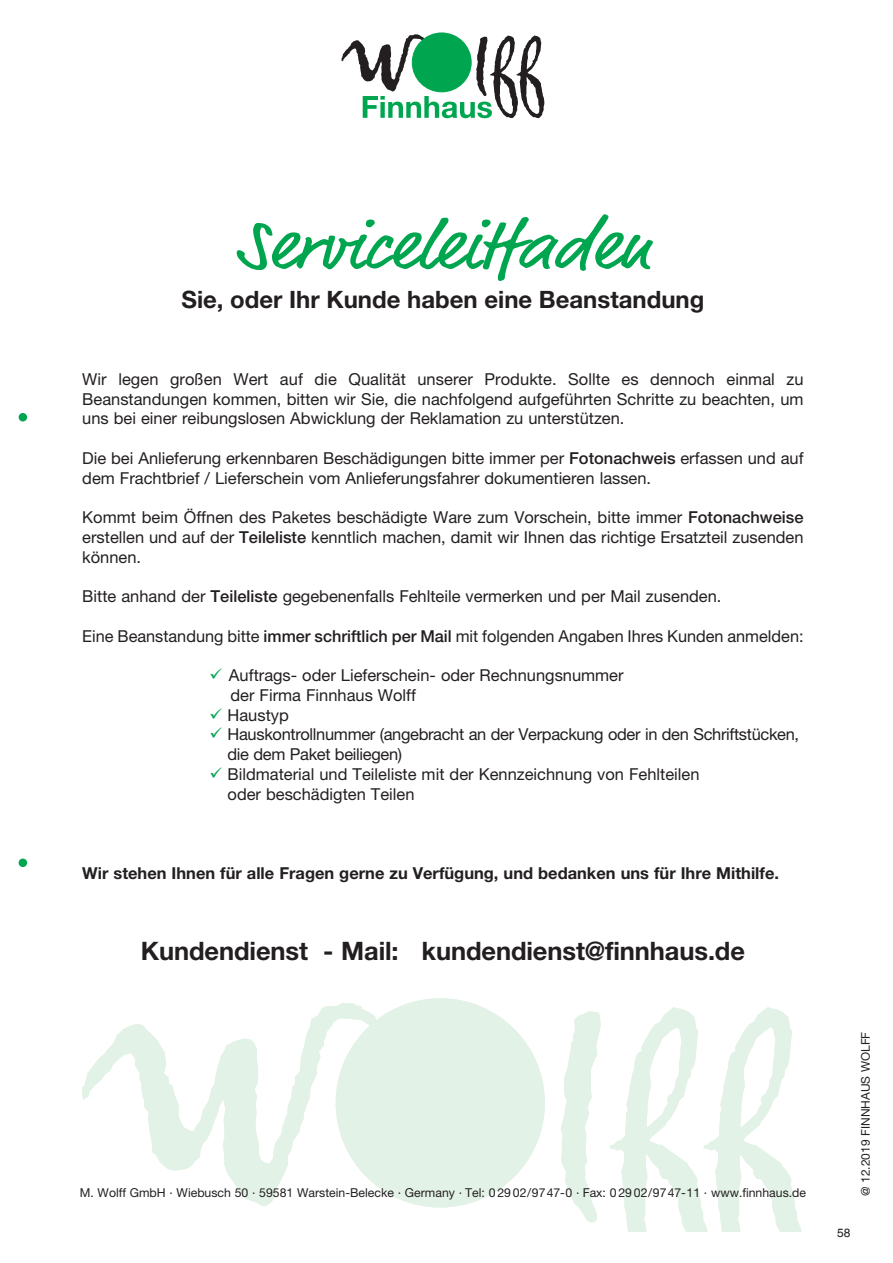
<style>
.page{position:relative;width:893px;height:1263px;background:#fff}
.page>*{position:absolute;margin:0;border:0;box-sizing:border-box;transform-origin:0 0}
.t1{font:68.85px "Market";color:#00a54f;scale:1.1 1}
.t2{font:700 25.5px "Helvetica Neue";letter-spacing:-.005em;color:#231f20}
.t3{font:700 24px "Helvetica Neue";color:#231f20}
.t4{font:16.5px/19.8px "Helvetica Neue";color:#231f20}
.t5{font:16.5px/19.8px "Helvetica Neue";letter-spacing:-.02em;color:#231f20}
.t6{font:700 16.5px "Helvetica Neue";color:#231f20}
.t7{font:12.3px "Helvetica Neue";color:#231f20}
.t8{font:12px "Helvetica Neue";color:#231f20}
.t9{font:12px "Helvetica";color:#231f20}
.s1{font-weight:500}
.s2{color:#00a54f}
</style>
<div class="page">
<svg style="left:82px;top:1003px;width:302px;height:203px"></svg>
<svg style="left:561px;top:1011px;width:40px;height:211px"></svg>
<svg style="left:610px;top:1007px;width:191px;height:225px"></svg>
<div style="left:336px;top:998px;width:209px;height:209px;background:#e3f2e7;border-radius:50%"></div>
<div style="left:19px;top:413px;width:8px;height:8px;background:#00a54f;border-radius:50%"></div>
<div style="left:19px;top:858px;width:8px;height:9px;background:#00a54f;border-radius:50%"></div>
<svg style="left:342px;top:34px;width:202px;height:84px"></svg>
<div style="left:412px;top:33px;width:59px;height:59px;background:#00a54f;border-radius:50%"></div>
<div style="left:412px;top:33px;width:59px;height:59px;border:1px solid #00a54f;border-radius:50%"></div>
<p class="t1" style="left:235px;top:205px;width:379px">Serviceleitfaden</p>
<p class="t3" style="left:181px;top:285px;width:524px">Sie, oder Ihr Kunde haben eine Beanstandung</p>
<p class="t4" style="left:82px;top:369px;width:723px;text-align:justify">Wir legen großen Wert auf die Qualität unserer Produkte. Sollte es dennoch einmal zu Beanstandungen kommen, bitten wir Sie, die nachfolgend aufgeführten Schritte zu beachten, um uns bei einer reibungslosen Abwicklung der Reklamation zu unterstützen.</p>
<p class="t4" style="left:82px;top:448px;width:723px">Die bei Anlieferung erkennbaren Beschädigungen bitte immer per <span class="s1">Fotonachweis</span> erfassen und auf dem Frachtbrief / Lieferschein vom Anlieferungsfahrer dokumentieren lassen.</p>
<p class="t4" style="left:82px;top:507px;width:723px;text-align:justify">Kommt beim Öffnen des Paketes beschädigte Ware zum Vorschein, bitte immer <span class="s1">Fotonachweise </span>erstellen und auf der <span class="s1">Teileliste</span> kenntlich machen, damit wir Ihnen das richtige Ersatzteil zusenden können.</p>
<p class="t4" style="left:82px;top:586px;width:641px">Bitte anhand der <span class="s1">Teileliste</span> gegebenenfalls Fehlteile vermerken und per Mail zusenden.</p>
<p class="t4" style="left:82px;top:626px;width:723px">Eine Beanstandung bitte <span class="s1">immer schriftlich per Mail</span> mit folgenden Angaben Ihres Kunden anmelden:</p>
<p class="t4" style="left:230px;top:665px;width:395px;text-indent:-21px"><span class="s2">✓</span> Auftrags- oder Lieferschein- oder Rechnungsnummer der Firma Finnhaus Wolff</p>
<p class="t4" style="left:210px;top:705px;width:81px"><span class="s2">✓</span> Haustyp</p>
<p class="t5" style="left:227px;top:724px;width:573px;text-indent:-18px"><span class="s2">✓</span> Hauskontrollnummer (angebracht an der Verpackung oder in den Schriftstücken, die dem Paket beiliegen)</p>
<p class="t4" style="left:228px;top:764px;width:473px;text-indent:-18px"><span class="s2">✓</span> Bildmaterial und Teileliste mit der Kennzeichnung von Fehlteilen oder beschädigten Teilen</p>
<p class="t6" style="left:82px;top:863px;width:698px">Wir stehen Ihnen für alle Fragen gerne zu Verfügung, und bedanken uns für Ihre Mithilfe.</p>
<p class="t2" style="left:141px;top:935px;width:606px">Kundendienst - Mail: kundendienst@finnhaus.de</p>
<p class="t7" style="left:80px;top:1185px;width:728px">M. Wolff GmbH · Wiebusch 50 · 59581 Warstein-Belecke · Germany · Tel: 0 29 02/9747-0 · Fax: 0 29 02/9747-11 · www.finnhaus.de</p>
<p class="t8" style="left:858px;top:1196px;width:166px;rotate:-90deg">@ 12.2019 FINNHAUS WOLFF</p>
<p class="t9" style="left:837px;top:1225px;width:15px">58</p>
</div>
